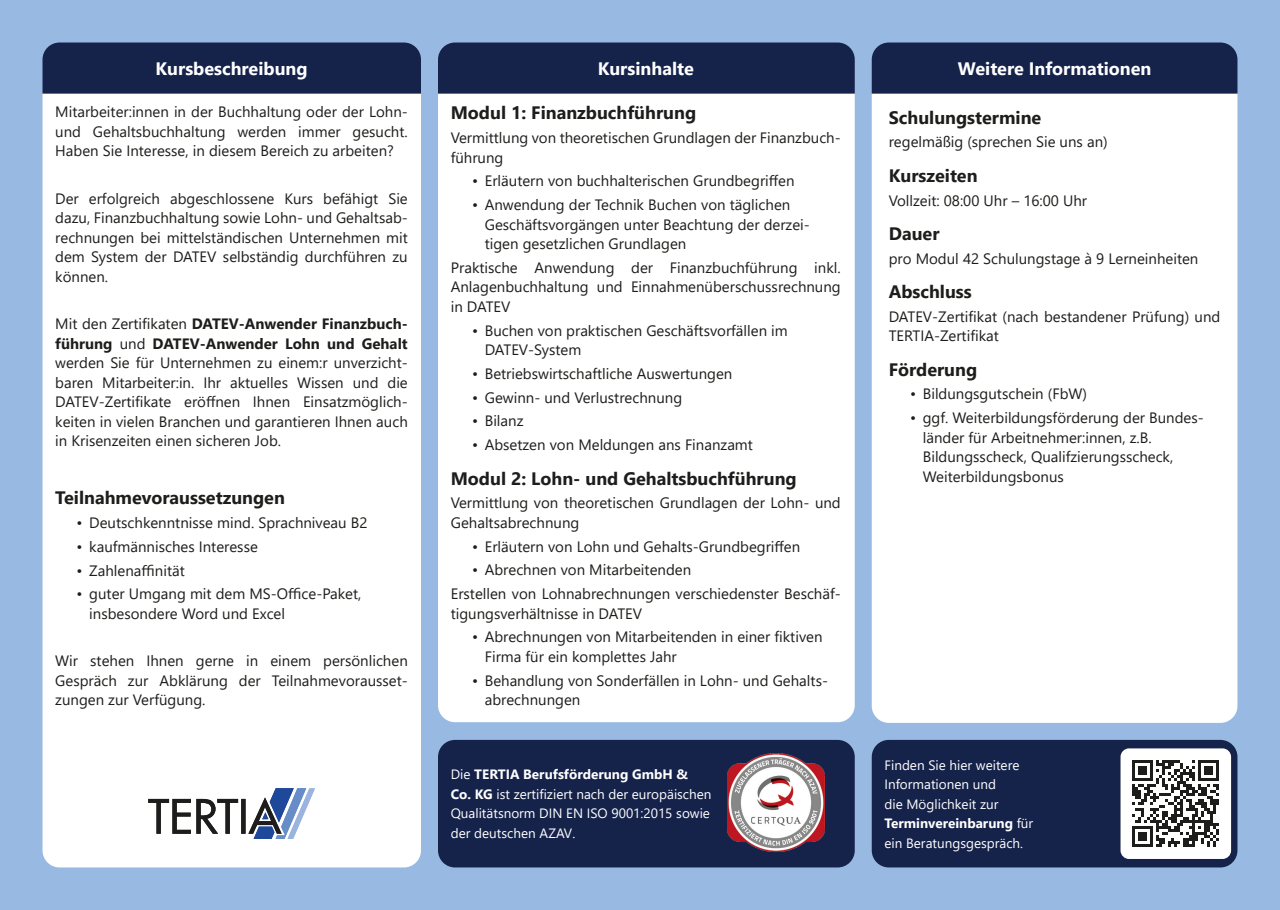
<style>
.page{position:relative;width:1280px;height:910px;background:#98b9e2}
.page>*{position:absolute;margin:0;border:0;box-sizing:border-box;transform-origin:0 0}
.t1{font:700 18px "Segoe UI";color:#1d1d1b}
.t2{font:700 18px "Segoe UI";color:#fff}
.t3{font:15px/19.5px "Segoe UI";color:#1d1d1b}
.t4{font:13.5px/19.5px "Segoe UI";color:#fff}
.s1{font-weight:700}
</style>
<div class="page">
<div style="left:872px;top:740px;width:365px;height:127px;background:#15224a;border-radius:17px"></div>
<div style="left:438px;top:740px;width:417px;height:127px;background:#15224a;border-radius:17px"></div>
<img style="left:727px;top:754px;width:98px;height:97px">
<div style="left:1120px;top:748px;width:111px;height:111px;background:#fff;border-radius:9px"></div>
<svg style="left:1132px;top:760px;width:87px;height:87px"></svg>
<div style="left:43px;top:94px;width:378px;height:773px;background:#fff"></div>
<div style="left:438px;top:94px;width:417px;height:628px;background:#fff"></div>
<div style="left:872px;top:94px;width:365px;height:629px;background:#fff"></div>
<div style="left:872px;top:43px;width:365px;height:51px;background:#15224a"></div>
<div style="left:43px;top:43px;width:378px;height:51px;background:#15224a"></div>
<div style="left:438px;top:43px;width:417px;height:51px;background:#15224a"></div>
<svg style="left:148px;top:789px;width:167px;height:50px;background:#b2b8c3"></svg>
<p class="t2" style="left:155px;top:51px;width:154px">Kursbeschreibung</p>
<p class="t2" style="left:598px;top:51px;width:98px">Kursinhalte</p>
<p class="t2" style="left:958px;top:51px;width:195px">Weitere Informationen</p>
<p class="t3" style="left:55px;top:101px;width:354px;text-align:justify">Mitarbeiter:innen in der Buchhaltung oder der Lohn&shy;und Gehaltsbuchhaltung werden immer gesucht.<br>Haben Sie Interesse, in diesem Bereich zu arbeiten?</p>
<p class="t3" style="left:55px;top:187px;width:354px;text-align:justify">Der erfolgreich abgeschlossene Kurs befähigt Sie dazu, Finanzbuchhaltung sowie Lohn- und Gehaltsab&shy;rechnungen bei mittelständischen Unternehmen mit dem System der DATEV selbständig durchführen zu können.</p>
<p class="t3" style="left:55px;top:313px;width:354px;text-align:justify">Mit den Zertifikaten <span class="s1">DATEV-Anwender Finanzbuch&shy;führung</span> und <span class="s1">DATEV-Anwender Lohn und Gehalt </span>werden Sie für Unternehmen zu einem:r unverzicht&shy;baren Mitarbeiter:in. Ihr aktuelles Wissen und die DATEV-Zertifikate eröffnen Ihnen Einsatzmöglich&shy;keiten in vielen Branchen und garantieren Ihnen auch in Krisenzeiten einen sicheren Job.</p>
<p class="t1" style="left:55px;top:481px;width:231px">Teilnahmevoraussetzungen</p>
<p class="t3" style="left:77px;top:512px;width:292px">• Deutschkenntnisse mind. Sprachniveau B2</p>
<p class="t3" style="left:77px;top:535px;width:183px">• kaufmännisches Interesse</p>
<p class="t3" style="left:77px;top:559px;width:110px">• Zahlenaffinität</p>
<p class="t3" style="left:89px;top:583px;width:274px;text-indent:-13px">• guter Umgang mit dem MS-Office-Paket, insbesondere Word und Excel</p>
<p class="t3" style="left:55px;top:650px;width:354px;text-align:justify">Wir stehen Ihnen gerne in einem persönlichen Gespräch zur Abklärung der Teilnahmevorausset&shy;zungen zur Verfügung.</p>
<p class="t1" style="left:451px;top:96px;width:247px">Modul 1: Finanzbuchführung</p>
<p class="t3" style="left:451px;top:127px;width:392px">Vermittlung von theoretischen Grundlagen der Finanzbuch&shy;führung</p>
<p class="t3" style="left:472px;top:170px;width:324px">• Erläutern von buchhalterischen Grundbegriffen</p>
<p class="t3" style="left:485px;top:194px;width:326px;text-indent:-13px">• Anwendung der Technik Buchen von täglichen<br>Geschäftsvorgängen unter Beachtung der derzei&shy;tigen gesetzlichen Grundlagen</p>
<p class="t3" style="left:451px;top:256px;width:392px;text-align:justify">Praktische Anwendung der Finanzbuchführung inkl.<br>Anlagenbuchhaltung und Einnahmenüberschussrechnung in DATEV</p>
<p class="t3" style="left:485px;top:319px;width:305px;text-indent:-13px">• Buchen von praktischen Geschäftsvorfällen im<br>DATEV-System</p>
<p class="t3" style="left:472px;top:362px;width:262px">• Betriebswirtschaftliche Auswertungen</p>
<p class="t3" style="left:472px;top:386px;width:212px">• Gewinn- und Verlustrechnung</p>
<p class="t3" style="left:472px;top:410px;width:53px">• Bilanz</p>
<p class="t3" style="left:472px;top:434px;width:282px">• Absetzen von Meldungen ans Finanzamt</p>
<p class="t1" style="left:451px;top:461px;width:347px">Modul 2: Lohn- und Gehaltsbuchführung</p>
<p class="t3" style="left:451px;top:492px;width:392px">Vermittlung von theoretischen Grundlagen der Lohn- und<br>Gehaltsabrechnung</p>
<p class="t3" style="left:472px;top:535px;width:330px">• Erläutern von Lohn und Gehalts-Grundbegriffen</p>
<p class="t3" style="left:451px;top:557px;width:392px;line-height:23.7px;text-indent:21px">• Abrechnen von Mitarbeitenden<br>Erstellen von Lohnabrechnungen verschiedenster Beschäf-</p>
<p class="t3" style="left:451px;top:602px;width:193px">tigungsverhältnisse in DATEV</p>
<p class="t3" style="left:485px;top:626px;width:339px;text-indent:-13px">• Abrechnungen von Mitarbeitenden in einer fiktiven<br>Firma für ein komplettes Jahr</p>
<p class="t3" style="left:485px;top:669px;width:345px;text-indent:-13px">• Behandlung von Sonderfällen in Lohn- und Gehalts&shy;abrechnungen</p>
<p class="t4" style="left:451px;top:764px;width:262px">Die <span class="s1">TERTIA Berufsförderung GmbH &amp; Co. KG</span> ist zertifiziert nach der europäischen Qualitätsnorm DIN EN ISO 9001:2015 sowie der deutschen AZAV.</p>
<p class="t1" style="left:889px;top:100px;width:154px">Schulungstermine</p>
<p class="t3" style="left:889px;top:131px;width:220px">regelmäßig (sprechen Sie uns an)</p>
<p class="t1" style="left:889px;top:158px;width:90px">Kurszeiten</p>
<p class="t3" style="left:889px;top:189px;width:200px">Vollzeit: 08:00 Uhr – 16:00 Uhr</p>
<p class="t1" style="left:889px;top:217px;width:52px">Dauer</p>
<p class="t3" style="left:889px;top:247px;width:311px">pro Modul 42 Schulungstage à 9 Lerneinheiten</p>
<p class="t1" style="left:889px;top:275px;width:85px">Abschluss</p>
<p class="t3" style="left:889px;top:305px;width:333px">DATEV-Zertifikat (nach bestandener Prüfung) und<br>TERTIA-Zertifikat</p>
<p class="t1" style="left:889px;top:352px;width:90px">Förderung</p>
<p class="t3" style="left:910px;top:383px;width:179px">• Bildungsgutschein (FbW)</p>
<p class="t3" style="left:923px;top:407px;width:282px;text-indent:-13px">• ggf. Weiterbildungsförderung der Bundes&shy;länder für Arbeitnehmer:innen, z.B.<br>Bildungsscheck, Qualifzierungsscheck, Weiterbildungsbonus</p>
<p class="t4" style="left:884px;top:754px;width:150px">Finden Sie hier weitere<br>Informationen und<br>die Möglichkeit zur<br><span class="s1">Terminvereinbarung</span> für ein Beratungsgespräch.</p>
</div>
